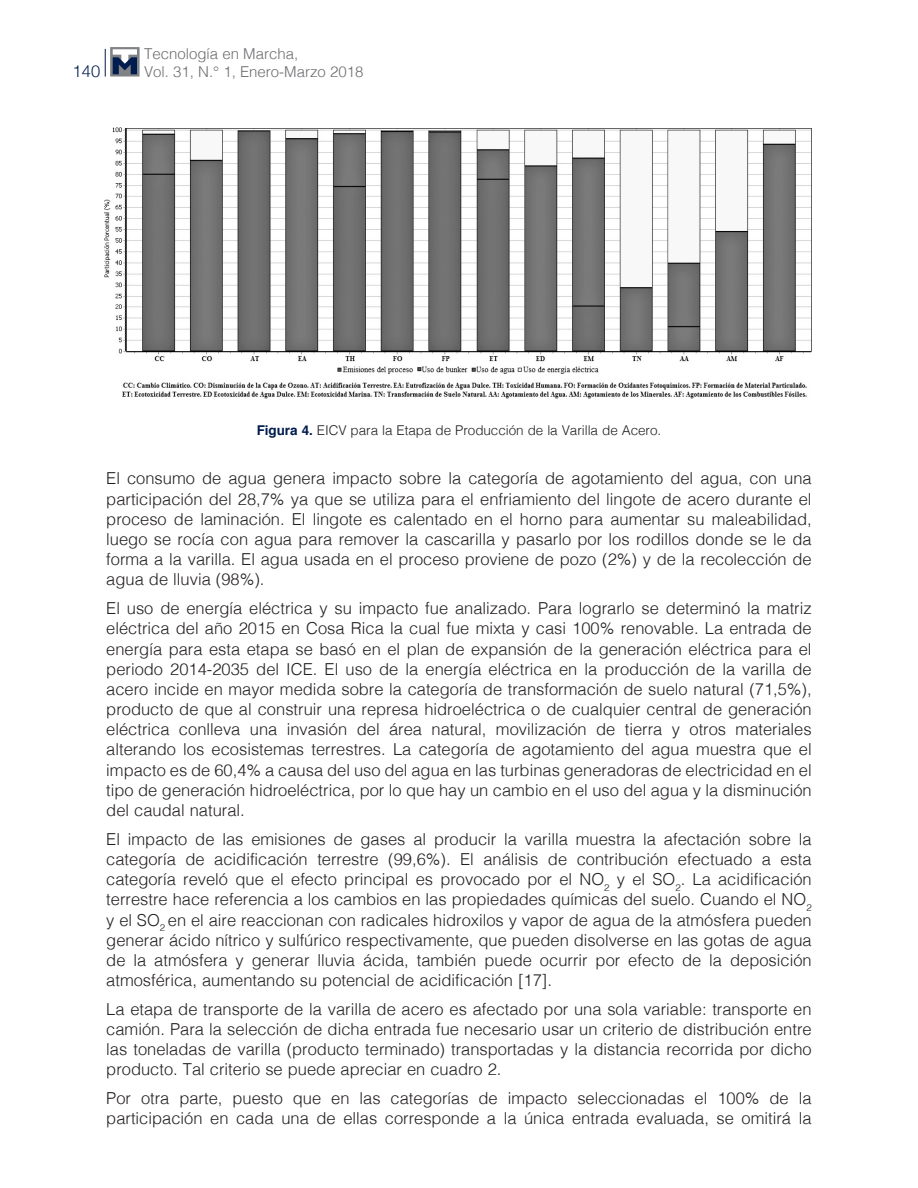
<style>
.page{position:relative;width:918px;height:1188px;background:#fff}
.page>*{position:absolute;margin:0;border:0;box-sizing:border-box;transform-origin:0 0}
._6texto{font:300 16.5px/20.2px "Helvetica";color:#231f20;text-align:justify}
.t1{font:300 16.5px "Helvetica Neue";color:#001c4e}
.t2{font:300 15px "Helvetica";color:#6c6d70}
._9tituloscuadros{font:300 13.5px "Helvetica";letter-spacing:-.005em;color:#231f20}
.s1{font-weight:700;color:#001c4e}
</style>
<div class="page">
<svg style="left:105px;top:49px;width:1px;height:28px"></svg>
<svg style="left:110px;top:47px;width:30px;height:30px"></svg>
<svg style="left:113px;top:49px;width:24px;height:25px"></svg>
<img style="left:104px;top:128px;width:708px;height:271px">
<p class="t2" style="left:144px;top:40px;width:156px">Tecnología en Marcha,</p>
<p class="t1" style="left:73px;top:57px;width:29px">140</p>
<p class="t2" style="left:144px;top:58px;width:221px">Vol. 31, N.° 1, Enero-Marzo 2018</p>
<p class="_9tituloscuadros" style="left:257px;top:418px;width:406px"><span class="s1">Figura 4.</span> EICV para la Etapa de Producción de la Varilla de Acero.</p>
<p class="_6texto" style="left:106px;top:467px;width:707px">El consumo de agua genera impacto sobre la categoría de agotamiento del agua, con una participación del 28,7% ya que se utiliza para el enfriamiento del lingote de acero durante el proceso de laminación. El lingote es calentado en el horno para aumentar su maleabilidad, luego se rocía con agua para remover la cascarilla y pasarlo por los rodillos donde se le da forma a la varilla. El agua usada en el proceso proviene de pozo (2%) y de la recolección de agua de lluvia (98%).</p>
<p class="_6texto" style="left:106px;top:597px;width:707px">El uso de energía eléctrica y su impacto fue analizado. Para lograrlo se determinó la matriz eléctrica del año 2015 en Cosa Rica la cual fue mixta y casi 100% renovable. La entrada de energía para esta etapa se basó en el plan de expansión de la generación eléctrica para el periodo 2014-2035 del ICE. El uso de la energía eléctrica en la producción de la varilla de acero incide en mayor medida sobre la categoría de transformación de suelo natural (71,5%), producto de que al construir una represa hidroeléctrica o de cualquier central de generación eléctrica conlleva una invasión del área natural, movilización de tierra y otros materiales alterando los ecosistemas terrestres. La categoría de agotamiento del agua muestra que el impacto es de 60,4% a causa del uso del agua en las turbinas generadoras de electricidad en el tipo de generación hidroeléctrica, por lo que hay un cambio en el uso del agua y la disminución del caudal natural.</p>
<p class="_6texto" style="left:106px;top:828px;width:707px">El impacto de las emisiones de gases al producir la varilla muestra la afectación sobre la categoría de acidificación terrestre (99,6%). El análisis de contribución efectuado a esta categoría reveló que el efecto principal es provocado por el NO<sub>2</sub> y el SO<sub>2</sub>. La acidificación terrestre hace referencia a los cambios en las propiedades químicas del suelo. Cuando el NO<sub>2 </sub>y el SO<sub>2</sub> en el aire reaccionan con radicales hidroxilos y vapor de agua de la atmósfera pueden generar ácido nítrico y sulfúrico respectivamente, que pueden disolverse en las gotas de agua de la atmósfera y generar lluvia ácida, también puede ocurrir por efecto de la deposición atmosférica, aumentando su potencial de acidificación [17].</p>
<p class="_6texto" style="left:106px;top:998px;width:707px">La etapa de transporte de la varilla de acero es afectado por una sola variable: transporte en camión. Para la selección de dicha entrada fue necesario usar un criterio de distribución entre las toneladas de varilla (producto terminado) transportadas y la distancia recorrida por dicho producto. Tal criterio se puede apreciar en cuadro 2.</p>
<p class="_6texto" style="left:106px;top:1087px;width:707px">Por otra parte, puesto que en las categorías de impacto seleccionadas el 100% de la participación en cada una de ellas corresponde a la única entrada evaluada, se omitirá la</p>
</div>
